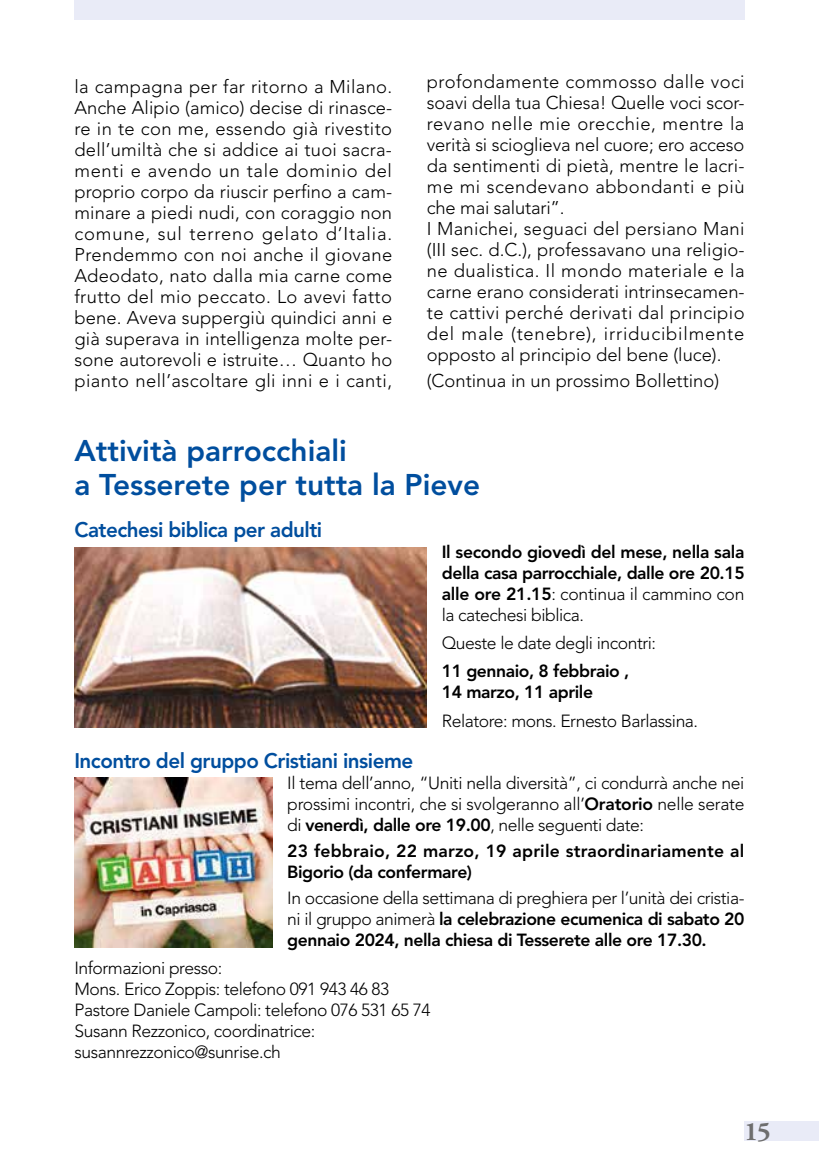
<style>
.page{position:relative;width:819px;height:1166px;background:#fff}
.page>*{position:absolute;margin:0;border:0;box-sizing:border-box;transform-origin:0 0}
.t1{font:800 29.75px/33.2px "Avenir";color:#004e9e}
.t2{font:700 26.25px "Adobe Garamond Pro";color:#6e6e6e}
.t3{font:800 21px "Avenir";letter-spacing:-.025em;color:#004e9e}
.t4{font:300 18.38px/21px "Avenir";letter-spacing:.01em;color:#000;text-align:justify}
.t5{font:300 17.5px/21px "Avenir";letter-spacing:-.025em;color:#000;text-align:justify}
.t6{font:800 17.5px/21px "Avenir";letter-spacing:-.025em;color:#000;text-align:justify}
.t7{font:800 17.5px/21px "Avenir";letter-spacing:.01em;color:#000}
.s1{font-weight:300}
.s2{font-weight:800}
</style>
<div class="page">
<div style="left:74px;top:0;width:670px;height:20px;background:#e9ebf7"></div>
<div style="left:744px;top:1121px;width:75px;height:20px;background:#e9ebf7"></div>
<img style="left:75px;top:547px;width:352px;height:180px">
<img style="left:75px;top:778px;width:197px;height:169px">
<p class="t4" style="left:74px;top:76px;width:319px">la campagna per far ritorno a Milano.<br>Anche Alipio (amico) decise di rinasce&shy;re in te con me, essendo già rivestito dell’umiltà che si addice ai tuoi sacra&shy;menti e avendo un tale dominio del proprio corpo da riuscir perfino a cam&shy;minare a piedi nudi, con coraggio non comune, sul terreno gelato d’Italia.<br>Prendemmo con noi anche il giovane Adeodato, nato dalla mia carne come frutto del mio peccato. Lo avevi fatto bene. Aveva suppergiù quindici anni e già superava in intelligenza molte per&shy;sone autorevoli e istruite… Quanto ho pianto nell’ascoltare gli inni e i canti,</p>
<p class="t4" style="left:427px;top:71px;width:319px;text-align:left">profondamente commosso dalle voci soavi della tua Chiesa! Quelle voci scor&shy;revano nelle mie orecchie, mentre la verità si scioglieva nel cuore; ero acceso da sentimenti di pietà, mentre le lacri&shy;me mi scendevano abbondanti e più che mai salutari”.<br>I Manichei, seguaci del persiano Mani (III sec. d.C.), professavano una religio&shy;ne dualistica. Il mondo materiale e la carne erano considerati intrinsecamen&shy;te cattivi perché derivati dal principio del male (tenebre), irriducibilmente opposto al principio del bene (luce).</p>
<p class="t4" style="left:427px;top:370px;width:294px">(Continua in un prossimo Bollettino)</p>
<h1 class="t1" style="left:74px;top:434px;width:407px">Attività parrocchiali<br>a Tesserete per tutta la Pieve</h1>
<p class="t3" style="left:74px;top:517px;width:249px">Catechesi biblica per adulti</p>
<p class="t6" style="left:441px;top:541px;width:304px">Il secondo giovedì del mese, nella sala della casa parrocchiale, dalle ore 20.15 alle ore 21.15<span class="s1">: continua il cammino con la catechesi biblica.</span></p>
<p class="t5" style="left:441px;top:632px;width:216px">Queste le date degli incontri:</p>
<p class="t6" style="left:441px;top:661px;width:189px">11 gennaio, 8 febbraio ,<br>14 marzo, 11 aprile</p>
<p class="t5" style="left:441px;top:710px;width:258px">Relatore: mons. Ernesto Barlassina.</p>
<p class="t3" style="left:74px;top:748px;width:340px">Incontro del gruppo Cristiani insieme</p>
<p class="t5" style="left:287px;top:772px;width:459px">Il tema dell’anno, “Uniti nella diversità”, ci condurrà anche nei prossimi incontri, che si svolgeranno all’<span class="s2">Oratorio</span> nelle serate di <span class="s2">venerdì, dalle ore 19.00</span>, nelle seguenti date:</p>
<p class="t7" style="left:287px;top:840px;width:458px">23 febbraio, 22 marzo, 19 aprile straordinariamente al<br>Bigorio (da confermare)</p>
<p class="t6" style="left:287px;top:887px;width:459px"><span class="s1">In occasione della settimana di preghiera per l’unità dei cristia&shy;ni il gruppo animerà</span> la celebrazione ecumenica di sabato 20 gennaio 2024, nella chiesa di Tesserete alle ore 17.30.</p>
<p class="t5" style="left:74px;top:957px;width:357px;text-align:left">Informazioni presso:<br>Mons. Erico Zoppis: telefono 091 943 46 83<br>Pastore Daniele Campoli: telefono 076 531 65 74<br>Susann Rezzonico, coordinatrice: susannrezzonico@sunrise.ch</p>
<h2 class="t2" style="left:744px;top:1116px;width:28px">15</h2>
</div>
